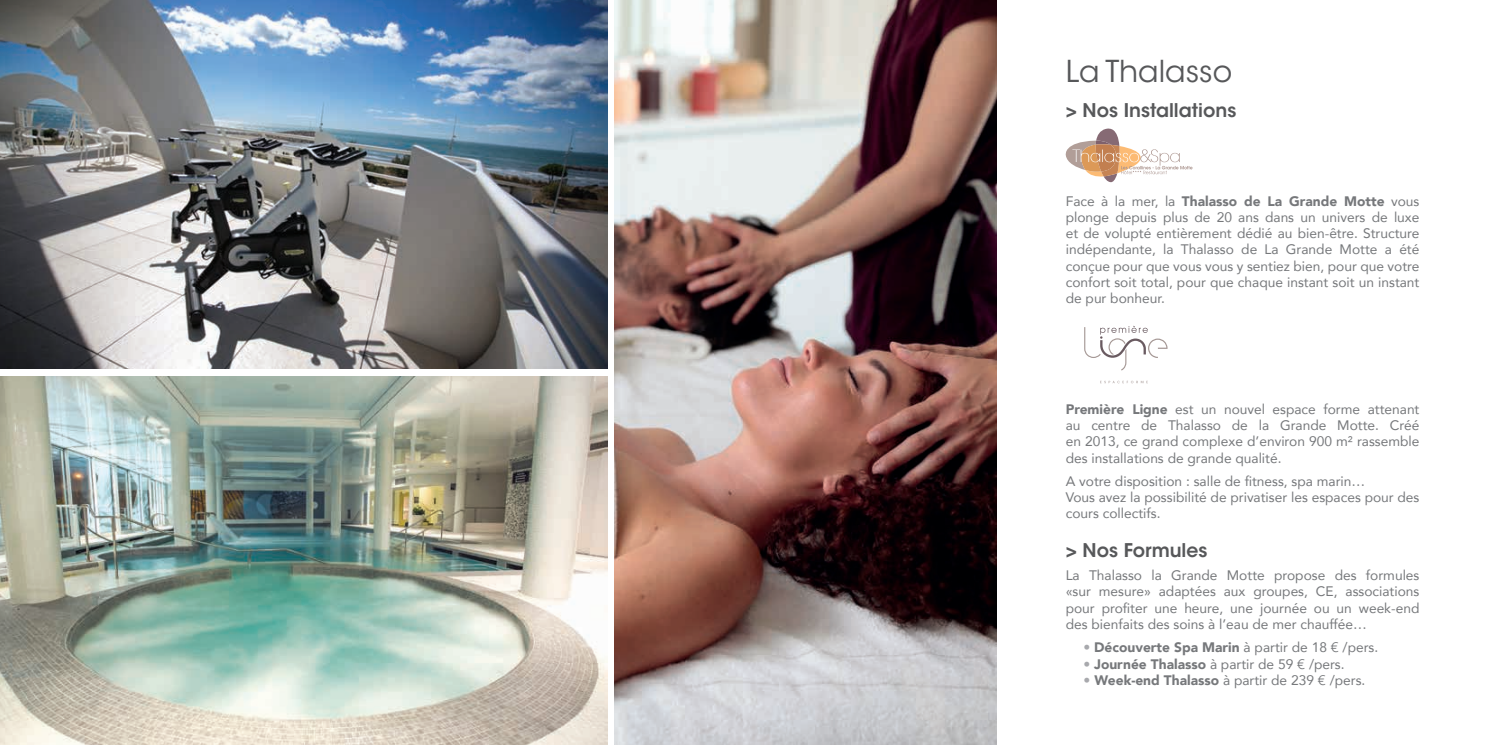
<style>
.page{position:relative;width:1489px;height:745px;background:#fff}
.page>*{position:absolute;margin:0;border:0;box-sizing:border-box;transform-origin:0 0}
.t1{font:30px "ITC Avant Garde Std";color:#57585a}
.t2{font:600 18.75px "ITC Avant Garde Std";color:#57585a}
.t3{font:13.75px/16.2px "Avenir";color:#76787b;text-align:justify}
.t4{font:900 13.75px "Avenir";color:#76787b}
.s1{font-weight:900}
.s2{font-weight:400;color:#a8a9ad}
.s3{font-weight:400}
.s4{color:#a8a9ad}
</style>
<div class="page">
<img style="left:614px;top:0;width:382px;height:744px">
<svg style="left:1084px;top:325px;width:83px;height:58px"></svg>
<img style="left:0;top:0;width:607px;height:368px">
<img style="left:0;top:376px;width:607px;height:368px">
<svg style="left:1065px;top:128px;width:127px;height:54px"></svg>
<h1 class="t1" style="left:1065px;top:53px;width:168px">La Thalasso</h1>
<h2 class="t2" style="left:1065px;top:98px;width:172px">&gt; Nos Installations</h2>
<p class="t3" style="left:1065px;top:192px;width:355px">Face à la mer, la <span class="s1">Thalasso de La Grande Motte</span> vous plonge depuis plus de 20 ans dans un univers de luxe et de volupté entièrement dédié au bien-être. Structure indépendante, la Thalasso de La Grande Motte a été conçue pour que vous vous y sentiez bien, pour que votre confort soit total, pour que chaque instant soit un instant de pur bonheur.</p>
<p class="t3" style="left:1065px;top:400px;width:355px"><span class="s1">Première Ligne</span> est un nouvel espace forme attenant au centre de Thalasso de la Grande Motte. Créé en 2013, ce grand complexe d’environ 900 m² rassemble des installations de grande qualité.</p>
<p class="t3" style="left:1065px;top:472px;width:355px;text-align:left">A votre disposition : salle de fitness, spa marin…<br>Vous avez la possibilité de privatiser les espaces pour des cours collectifs.</p>
<h2 class="t2" style="left:1065px;top:537px;width:143px">&gt; Nos Formules</h2>
<p class="t3" style="left:1065px;top:566px;width:355px">La Thalasso la Grande Motte propose des formules «sur mesure» adaptées aux groupes, CE, associations pour profiter une heure, une journée ou un week-end des bienfaits des soins à l’eau de mer chauffée…</p>
<p class="t4" style="left:1083px;top:635px;width:296px"><span class="s2">•</span> Découverte Spa Marin <span class="s3">à partir de 18 € /pers.</span></p>
<p class="t3" style="left:1083px;top:655px;width:263px"><span class="s4">•</span> <span class="s1">Journée Thalasso</span> à partir de 59 € /pers.</p>
<p class="t3" style="left:1083px;top:671px;width:283px"><span class="s4">•</span> <span class="s1">Week-end Thalasso</span> à partir de 239 € /pers.</p>
</div>
